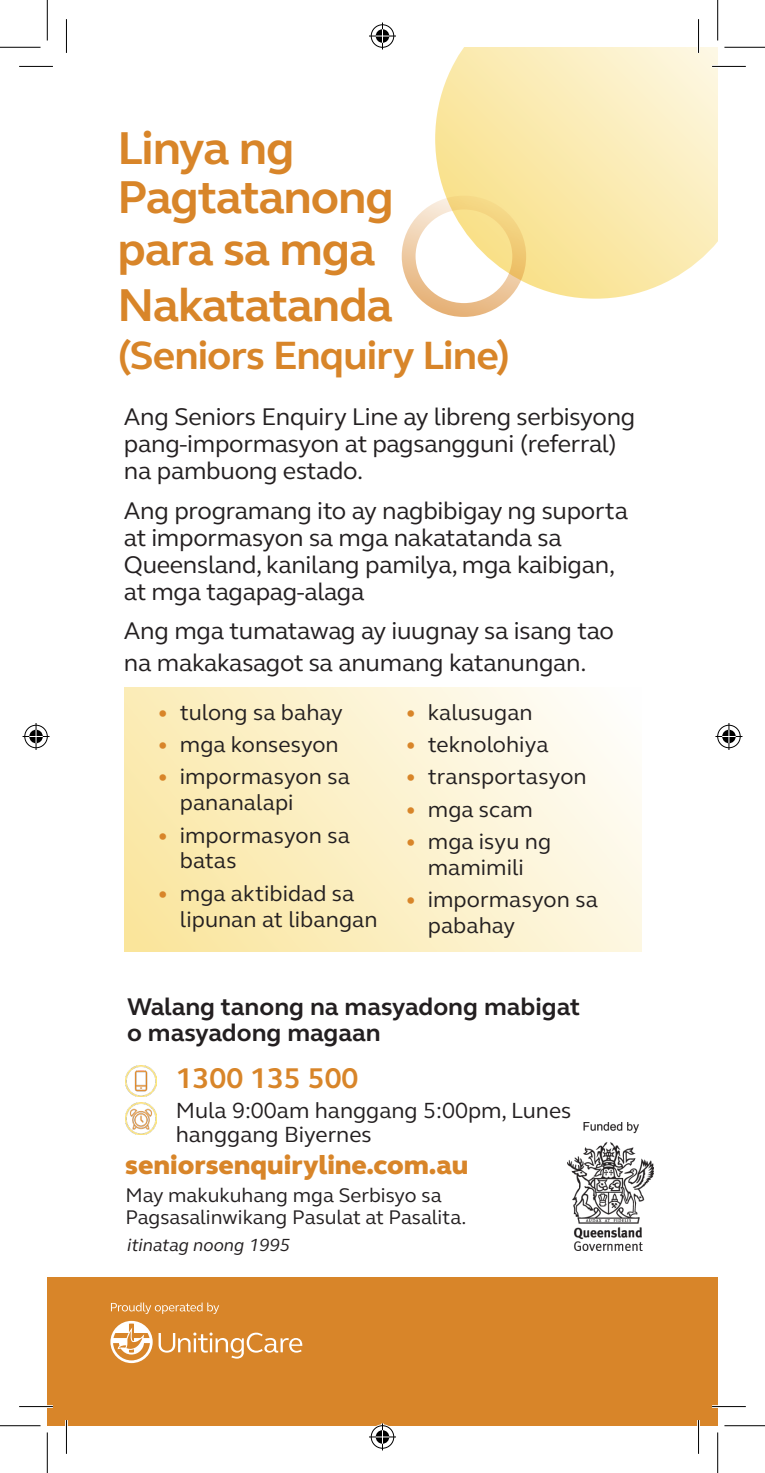
<style>
.page{position:relative;width:765px;height:1473px;background:#fff}
.page>*{position:absolute;margin:0;border:0;box-sizing:border-box;transform-origin:0 0}
.t1{font:700 47.25px/50.6px "FS Elliot";letter-spacing:-.025em;color:#d88529}
.t2{font:700 40.5px "FS Elliot";letter-spacing:-.025em;color:#d88529}
.t3{font:700 29.25px "FS Elliot";color:#d88529}
.t4{font:800 27px "FS Elliot";color:#d88529}
.heading_1_red{font:24.75px/27px "FS Elliot";letter-spacing:-.01em;color:#231f20}
.t5{font:700 24.75px/25.9px "FS Elliot";color:#231f20}
.t6{font:22.5px/25.9px "FS Elliot";color:#231f20}
.t7{font:20.25px "FS Elliot";color:#231f20}
.t8{font:italic 18px "FS Elliot";color:#231f20}
.s1{color:#d88529}
</style>
<div class="page">
<svg style="left:124px;top:687px;width:516px;height:264px;background:#fbf1cc"></svg>
<img style="left:567px;top:1122px;width:86px;height:128px">
<img style="left:126px;top:1065px;width:31px;height:31px">
<img style="left:126px;top:1102px;width:31px;height:31px">
<svg style="left:435px;top:47px;width:282px;height:252px;background:#fbecb9"></svg>
<div style="left:401px;top:196px;width:125px;height:121px;border:14px solid #d88529;border-radius:50%"></div>
<div style="left:47px;top:1277px;width:670px;height:148px;background:#d88529"></div>
<svg style="left:110px;top:1320px;width:192px;height:42px"></svg>
<svg style="left:111px;top:1302px;width:108px;height:11px"></svg>
<hr style="left:711px;top:65px;width:34px;height:3px;background:#fff">
<hr style="left:19px;top:1404px;width:34px;height:3px;background:#fff">
<hr style="left:711px;top:1404px;width:34px;height:3px;background:#fff">
<hr style="left:65px;top:1419px;width:3px;height:34px;background:#fff">
<hr style="left:696px;top:19px;width:3px;height:34px;background:#fff">
<hr style="left:696px;top:1419px;width:3px;height:34px;background:#fff">
<hr style="left:19px;top:66px;width:34px;height:1px;background:#000">
<hr style="left:711px;top:66px;width:34px;height:1px;background:#000">
<hr style="left:19px;top:1405px;width:34px;height:1px;background:#000">
<hr style="left:711px;top:1405px;width:34px;height:1px;background:#000">
<hr style="left:66px;top:19px;width:1px;height:34px;background:#000">
<hr style="left:66px;top:1419px;width:1px;height:34px;background:#000">
<hr style="left:697px;top:19px;width:1px;height:34px;background:#000">
<hr style="left:697px;top:1419px;width:1px;height:34px;background:#000">
<hr style="left:0;top:47px;width:40px;height:1px;background:#000">
<hr style="left:724px;top:47px;width:40px;height:1px;background:#000">
<hr style="left:0;top:1425px;width:40px;height:1px;background:#000">
<hr style="left:724px;top:1425px;width:40px;height:1px;background:#000">
<hr style="left:47px;top:0;width:1px;height:40px;background:#000">
<hr style="left:47px;top:1432px;width:1px;height:40px;background:#000">
<hr style="left:717px;top:0;width:1px;height:40px;background:#000">
<hr style="left:717px;top:1432px;width:1px;height:40px;background:#000">
<svg style="left:369px;top:23px;width:27px;height:27px"></svg>
<svg style="left:369px;top:1423px;width:27px;height:27px"></svg>
<svg style="left:23px;top:723px;width:27px;height:27px"></svg>
<svg style="left:715px;top:723px;width:27px;height:27px"></svg>
<p class="t1" style="left:117px;top:122px;width:278px">Linya ng<br>Pagtatanong para sa mga</p>
<p class="t1" style="left:117px;top:279px;width:276px">Nakatatanda</p>
<p class="t2" style="left:117px;top:328px;width:394px">(Seniors Enquiry Line)</p>
<p class="heading_1_red" style="left:124px;top:402px;width:512px">Ang Seniors Enquiry Line ay libreng serbisyong pang-impormasyon at pagsangguni (referral) na pambuong estado.</p>
<p class="heading_1_red" style="left:124px;top:496px;width:505px">Ang programang ito ay nagbibigay ng suporta at impormasyon sa mga nakatatanda sa Queensland, kanilang pamilya, mga kaibigan, at mga tagapag-alaga</p>
<p class="heading_1_red" style="left:124px;top:614px;width:491px;line-height:31.5px">Ang mga tumatawag ay iuugnay sa isang tao na makakasagot sa anumang katanungan.</p>
<p class="t6" style="left:157px;top:698px;width:187px"><span class="s1">•</span> tulong sa bahay</p>
<p class="t6" style="left:157px;top:731px;width:183px"><span class="s1">•</span> mga konsesyon</p>
<p class="t6" style="left:180px;top:763px;width:171px;text-indent:-22px"><span class="s1">•</span> impormasyon sa pananalapi</p>
<p class="t6" style="left:180px;top:821px;width:171px;text-indent:-22px"><span class="s1">•</span> impormasyon sa batas</p>
<p class="t6" style="left:180px;top:879px;width:199px;text-indent:-22px"><span class="s1">•</span> mga aktibidad sa lipunan at libangan</p>
<p class="t6" style="left:405px;top:698px;width:129px"><span class="s1">•</span> kalusugan</p>
<p class="t6" style="left:405px;top:731px;width:144px"><span class="s1">•</span> teknolohiya</p>
<p class="t6" style="left:405px;top:763px;width:183px"><span class="s1">•</span> transportasyon</p>
<p class="t6" style="left:405px;top:795px;width:129px"><span class="s1">•</span> mga scam</p>
<p class="t6" style="left:405px;top:827px;width:147px;text-align:center"><span class="s1">•</span> mga isyu ng mamimili</p>
<p class="t6" style="left:427px;top:885px;width:171px;text-indent:-22px"><span class="s1">•</span> impormasyon sa pabahay</p>
<p class="t5" style="left:127px;top:993px;width:454px">Walang tanong na masyadong mabigat o masyadong magaan</p>
<p class="t3" style="left:176px;top:1058px;width:184px">1300 135 500</p>
<p class="t6" style="left:176px;top:1096px;width:397px;line-height:24.8px">Mula 9:00am hanggang 5:00pm, Lunes hanggang Biyernes</p>
<p class="t4" style="left:125px;top:1147px;width:344px">seniorsenquiryline.com.au</p>
<p class="t7" style="left:125px;top:1181px;width:317px">May makukuhang mga Serbisyo sa</p>
<p class="t7" style="left:125px;top:1203px;width:342px">Pagsasalinwikang Pasulat at Pasalita.</p>
<p class="t8" style="left:127px;top:1232px;width:164px">itinatag noong 1995</p>
</div>
